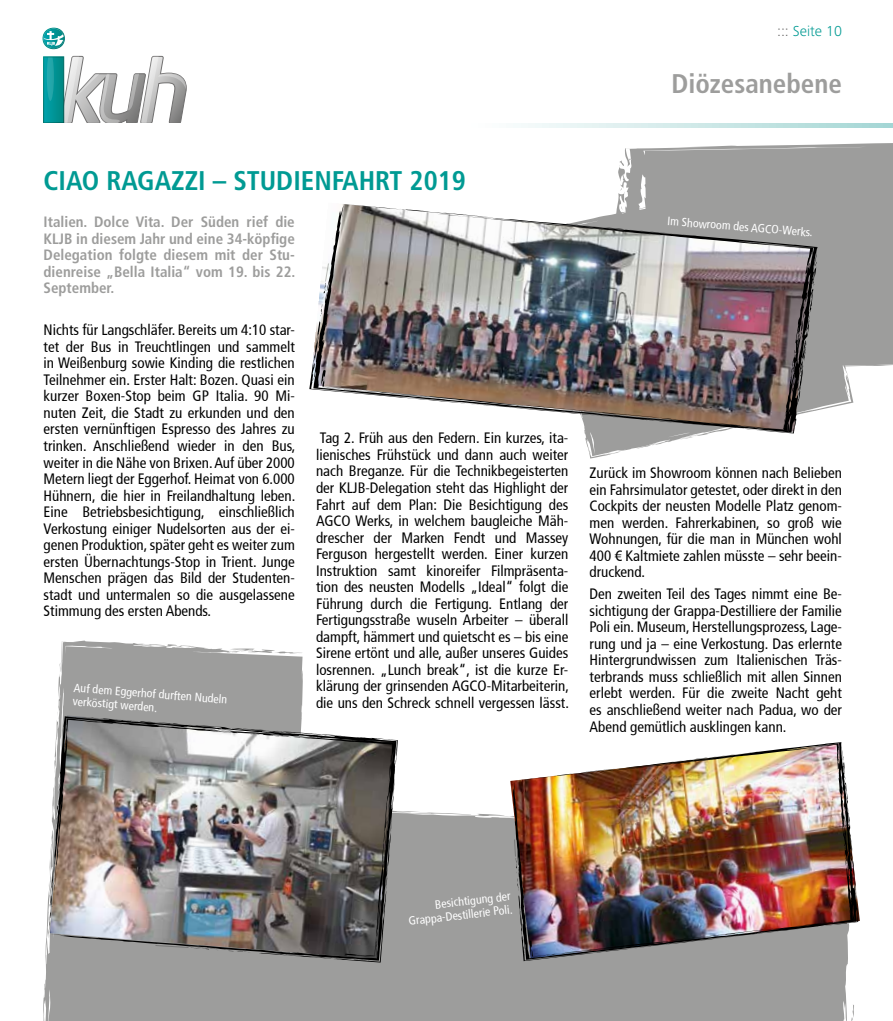
<style>
.page{position:relative;width:893px;height:1021px;background:#fff}
.page>*{position:absolute;margin:0;border:0;box-sizing:border-box;transform-origin:0 0}
.t1{font:700 condensed 27px "Frutiger LT Pro";color:#009a93}
.t2{font:700 condensed 27px "Frutiger LT Pro";color:#9d9d9c}
.t3{font:condensed 15px/16.5px "Frutiger";color:#000;text-align:justify}
.t4{font:700 condensed 15px/16.5px "Frutiger LT Pro";color:#9d9d9c;text-align:justify}
.t5{font:300 15px "Frutiger Next Pro";color:#009a93}
.t6{font:condensed 12px/14px "Frutiger";color:#fff}
.s1{color:#646363}
</style>
<div class="page">
<svg style="left:618px;top:143px;width:275px;height:157px;background:#a3a3a2"></svg>
<svg style="left:619px;top:148px;width:21px;height:19px"></svg>
<div style="left:395px;top:811px;width:453px;height:209px;background:#9d9d9c"></div>
<svg style="left:851px;top:1004px;width:3px;height:16px"></svg>
<svg style="left:43px;top:640px;width:260px;height:380px;background:#acacab"></svg>
<svg style="left:227px;top:648px;width:76px;height:6px"></svg>
<svg style="left:59px;top:641px;width:6px;height:32px"></svg>
<svg style="left:44px;top:1003px;width:1px;height:12px"></svg>
<svg style="left:585px;top:178px;width:264px;height:280px;fill:#9d9d9c"></svg>
<div style="left:719px;top:176px;width:79px;height:20px;background:#9d9d9c"></div>
<svg style="left:587px;top:441px;width:2px;height:7px"></svg>
<svg style="left:612px;top:452px;width:6px;height:2px"></svg>
<svg style="left:824px;top:275px;width:6px;height:19px"></svg>
<img style="left:333px;top:205px;width:485px;height:228px">
<svg style="left:782px;top:246px;width:12px;height:1px"></svg>
<svg style="left:809px;top:253px;width:8px;height:14px"></svg>
<svg style="left:805px;top:273px;width:9px;height:15px"></svg>
<img style="left:717px;top:300px;width:176px;height:130px">
<img style="left:309px;top:254px;width:350px;height:164px">
<svg style="left:341px;top:204px;width:159px;height:19px"></svg>
<img style="left:50px;top:716px;width:348px;height:244px">
<svg style="left:65px;top:727px;width:4px;height:19px"></svg>
<svg style="left:75px;top:717px;width:25px;height:4px"></svg>
<svg style="left:113px;top:720px;width:26px;height:4px"></svg>
<svg style="left:186px;top:727px;width:40px;height:4px"></svg>
<svg style="left:159px;top:722px;width:13px;height:6px"></svg>
<svg style="left:323px;top:735px;width:11px;height:4px"></svg>
<svg style="left:246px;top:728px;width:66px;height:9px"></svg>
<svg style="left:391px;top:755px;width:6px;height:7px"></svg>
<svg style="left:373px;top:738px;width:14px;height:7px"></svg>
<img style="left:156px;top:778px;width:239px;height:242px">
<svg style="left:47px;top:828px;width:36px;height:124px;background:#a99d96"></svg>
<img style="left:513px;top:742px;width:345px;height:217px">
<svg style="left:513px;top:768px;width:110px;height:13px"></svg>
<svg style="left:838px;top:747px;width:7px;height:14px"></svg>
<svg style="left:838px;top:769px;width:8px;height:13px"></svg>
<img style="left:640px;top:808px;width:207px;height:25px">
<svg style="left:840px;top:792px;width:7px;height:8px"></svg>
<svg style="left:844px;top:839px;width:10px;height:37px"></svg>
<svg style="left:857px;top:902px;width:1px;height:14px"></svg>
<svg style="left:825px;top:921px;width:9px;height:5px"></svg>
<svg style="left:849px;top:909px;width:2px;height:7px"></svg>
<img style="left:514px;top:839px;width:251px;height:122px">
<svg style="left:43px;top:28px;width:144px;height:95px"></svg>
<svg style="left:521px;top:123px;width:372px;height:5px;background:#cce7e7"></svg>
<p class="t5" style="left:777px;top:23px;width:66px"><span class="s1">:::</span> Seite 10</p>
<h1 class="t2" style="left:671px;top:68px;width:172px">Diözesanebene</h1>
<h1 class="t1" style="left:44px;top:165px;width:424px">CIAO RAGAZZI – STUDIENFAHRT 2019</h1>
<p class="t4" style="left:44px;top:214px;width:253px">Italien. Dolce Vita. Der Süden rief die KLJB in diesem Jahr und eine 34-köpfige Delegation folgte diesem mit der Stu&shy;dienreise „Bella Italia“ vom 19. bis 22.<br>September.</p>
<p class="t3" style="left:44px;top:322px;width:253px">Nichts für Langschläfer. Bereits um 4:10 star&shy;tet der Bus in Treuchtlingen und sammelt in Weißenburg sowie Kinding die restlichen Teilnehmer ein. Erster Halt: Bozen. Quasi ein kurzer Boxen-Stop beim GP Italia. 90 Mi&shy;nuten Zeit, die Stadt zu erkunden und den ersten vernünftigen Espresso des Jahres zu trinken. Anschließend wieder in den Bus, weiter in die Nähe von Brixen. Auf über 2000<br>Metern liegt der Eggerhof. Heimat von 6.000<br>Hühnern, die hier in Freilandhaltung leben.<br>Eine Betriebsbesichtigung, einschließlich Verkostung einiger Nudelsorten aus der ei&shy;genen Produktion, später geht es weiter zum ersten Übernachtungs-Stop in Trient. Junge Menschen prägen das Bild der Studenten&shy;stadt und untermalen so die ausgelassene Stimmung des ersten Abends.</p>
<p class="t6" style="left:74px;top:680px;width:155px;rotate:5deg">Auf dem Eggerhof durften Nudeln verköstigt werden.</p>
<p class="t3" style="left:316px;top:430px;width:254px">Tag 2. Früh aus den Federn. Ein kurzes, ita&shy;lienisches Frühstück und dann auch weiter nach Breganze. Für die Technikbegeisterten der KLJB-Delegation steht das Highlight der Fahrt auf dem Plan: Die Besichtigung des AGCO Werks, in welchem baugleiche Mäh&shy;drescher der Marken Fendt und Massey Ferguson hergestellt werden. Einer kurzen Instruktion samt kinoreifer Filmpräsenta&shy;tion des neusten Modells „Ideal“ folgt die Führung durch die Fertigung. Entlang der Fertigungsstraße wuseln Arbeiter – überall dampft, hämmert und quietscht es – bis eine Sirene ertönt und alle, außer unseres Guides losrennen. „Lunch break“, ist die kurze Er&shy;klärung der grinsenden AGCO-Mitarbeiterin, die uns den Schreck schnell vergessen lässt.</p>
<p class="t6" style="left:668px;top:213px;width:147px;rotate:5deg">Im Showroom des AGCO-Werks.</p>
<p class="t3" style="left:590px;top:465px;width:254px">Zurück im Showroom können nach Belieben ein Fahrsimulator getestet, oder direkt in den Cockpits der neusten Modelle Platz genom&shy;men werden. Fahrerkabinen, so groß wie Wohnungen, für die man in München wohl 400 € Kaltmiete zahlen müsste – sehr beein&shy;druckend.</p>
<p class="t3" style="left:590px;top:586px;width:254px">Den zweiten Teil des Tages nimmt eine Be&shy;sichtigung der Grappa-Destilliere der Familie Poli ein. Museum, Herstellungsprozess, Lage&shy;rung und ja – eine Verkostung. Das erlernte Hintergrundwissen zum Italienischen Träs&shy;terbrands muss schließlich mit allen Sinnen erlebt werden. Für die zweite Nacht geht es anschließend weiter nach Padua, wo der Abend gemütlich ausklingen kann.</p>
<p class="t6" style="left:407px;top:900px;width:106px;line-height:13.5px;text-align:right;rotate:-6deg">Besichtigung der<br>Grappa-Destillerie Poli.</p>
</div>
